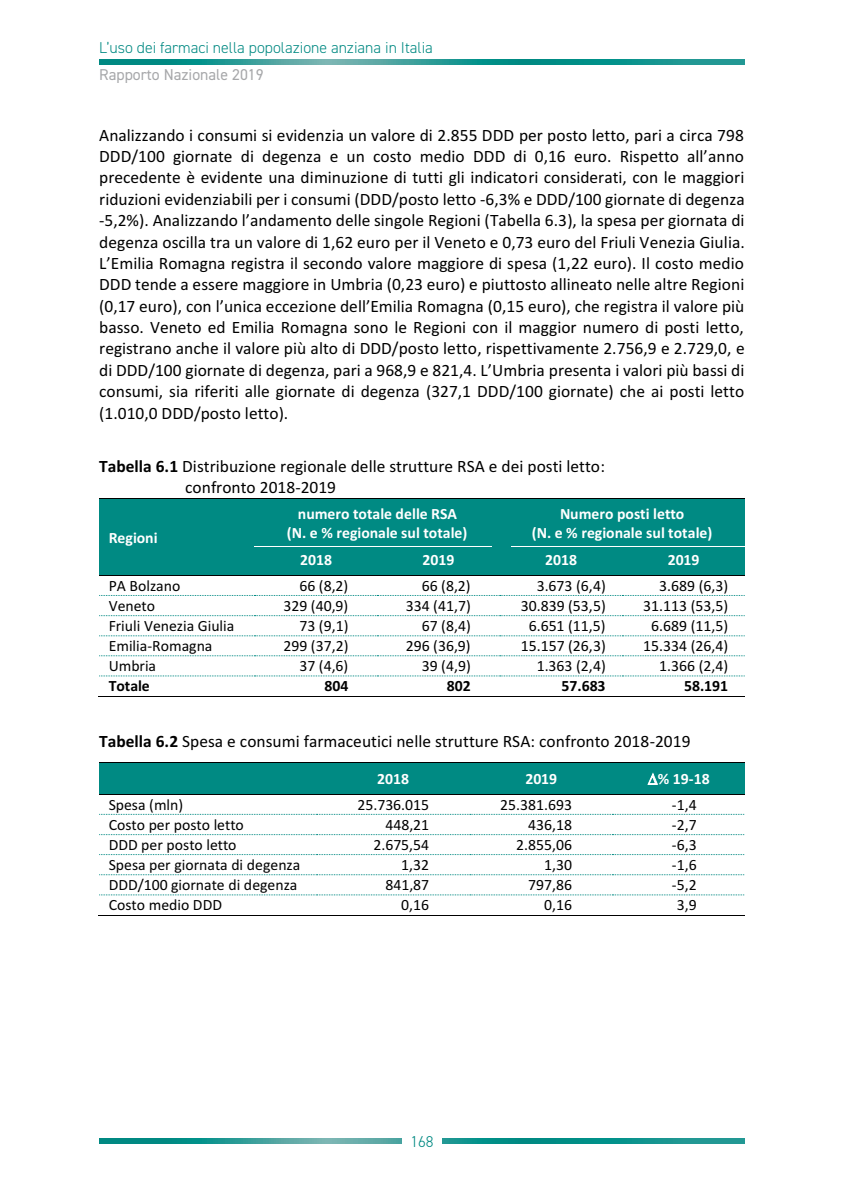
<style>
.page{position:relative;width:844px;height:1191px;background:#fff}
.page>*{position:absolute;margin:0;border:0;box-sizing:border-box;transform-origin:0 0}
.t1{font:17.5px/21.3px "Calibri";color:#000;text-align:justify}
.t2{font:15.75px "Calibri";color:#000}
.t3{font:700 15.75px/19.2px "Calibri";color:#fff;text-align:center}
.t4{font:300 15.75px "DIN2014";color:#008982}
.t5{font:700 15.75px "Calibri";color:#000}
.t6{font:15.75px "DIN2014";color:#a7a8aa}
.s1{font-weight:700}
</style>
<div class="page">
<div style="left:99px;top:499px;width:156px;height:76px;background:#008a83"></div>
<div style="left:255px;top:499px;width:245px;height:47px;background:#008a83"></div>
<div style="left:500px;top:499px;width:244px;height:47px;background:#008a83"></div>
<hr style="left:99px;top:498px;width:645px;height:1px;background:#000">
<div style="left:255px;top:547px;width:122px;height:28px;background:#008a83"></div>
<div style="left:377px;top:547px;width:123px;height:28px;background:#008a83"></div>
<div style="left:500px;top:547px;width:122px;height:28px;background:#008a83"></div>
<div style="left:622px;top:547px;width:122px;height:28px;background:#008a83"></div>
<hr style="left:99px;top:575px;width:645px;height:1px;background:#000">
<svg style="left:99px;top:595px;width:645px;height:1px"></svg>
<svg style="left:99px;top:615px;width:645px;height:1px"></svg>
<svg style="left:99px;top:635px;width:645px;height:1px"></svg>
<svg style="left:99px;top:655px;width:645px;height:1px"></svg>
<svg style="left:99px;top:675px;width:645px;height:1px"></svg>
<hr style="left:98px;top:695px;width:157px;height:1px;background:#000">
<hr style="left:253px;top:695px;width:124px;height:1px;background:#000">
<hr style="left:376px;top:695px;width:124px;height:1px;background:#000">
<hr style="left:498px;top:695px;width:124px;height:1px;background:#000">
<hr style="left:621px;top:695px;width:123px;height:1px;background:#000">
<div style="left:99px;top:763px;width:217px;height:31px;background:#008a83"></div>
<div style="left:316px;top:763px;width:154px;height:31px;background:#008a83"></div>
<div style="left:470px;top:763px;width:142px;height:31px;background:#008a83"></div>
<div style="left:612px;top:763px;width:132px;height:31px;background:#008a83"></div>
<hr style="left:99px;top:762px;width:645px;height:1px;background:#000">
<hr style="left:99px;top:794px;width:645px;height:1px;background:#000">
<svg style="left:99px;top:814px;width:645px;height:1px"></svg>
<svg style="left:99px;top:834px;width:645px;height:1px"></svg>
<svg style="left:99px;top:854px;width:645px;height:1px"></svg>
<svg style="left:99px;top:874px;width:645px;height:1px"></svg>
<svg style="left:99px;top:894px;width:645px;height:1px"></svg>
<hr style="left:98px;top:914px;width:218px;height:1px;background:#000">
<hr style="left:315px;top:914px;width:154px;height:1px;background:#000">
<hr style="left:468px;top:914px;width:144px;height:1px;background:#000">
<hr style="left:611px;top:914px;width:133px;height:1px;background:#000">
<div style="left:492px;top:542px;width:19px;height:14px;background:#008a83"></div>
<svg style="left:99px;top:1138px;width:645px;height:5px"></svg>
<div style="left:402px;top:1131px;width:39px;height:20px;background:#fff"></div>
<svg style="left:99px;top:60px;width:645px;height:4px"></svg>
<p class="t4" style="left:99px;top:42px;width:335px">L’uso dei farmaci nella popolazione anziana in Italia</p>
<p class="t6" style="left:99px;top:69px;width:166px">Rapporto Nazionale 2019</p>
<p class="t1" style="left:99px;top:126px;width:647px">Analizzando i consumi si evidenzia un valore di 2.855 DDD per posto letto, pari a circa 798<br>DDD/100 giornate di degenza e un costo medio DDD di 0,16 euro. Rispetto all’anno precedente è evidente una diminuzione di tutti gli indicatori considerati, con le maggiori riduzioni evidenziabili per i consumi (DDD/posto letto -6,3% e DDD/100 giornate di degenza -5,2%). Analizzando l’andamento delle singole Regioni (Tabella 6.3), la spesa per giornata di degenza oscilla tra un valore di 1,62 euro per il Veneto e 0,73 euro del Friuli Venezia Giulia.<br>L’Emilia Romagna registra il secondo valore maggiore di spesa (1,22 euro). Il costo medio DDD tende a essere maggiore in Umbria (0,23 euro) e piuttosto allineato nelle altre Regioni (0,17 euro), con l’unica eccezione dell’Emilia Romagna (0,15 euro), che registra il valore più basso. Veneto ed Emilia Romagna sono le Regioni con il maggior numero di posti letto, registrano anche il valore più alto di DDD/posto letto, rispettivamente 2.756,9 e 2.729,0, e di DDD/100 giornate di degenza, pari a 968,9 e 821,4. L’Umbria presenta i valori più bassi di consumi, sia riferiti alle giornate di degenza (327,1 DDD/100 giornate) che ai posti letto (1.010,0 DDD/posto letto).</p>
<p class="t1" style="left:185px;top:457px;width:421px;text-indent:-86px"><span class="s1">Tabella 6.1</span> Distribuzione regionale delle strutture RSA e dei posti letto: confronto 2018-2019</p>
<p class="t3" style="left:109px;top:529px;width:50px">Regioni</p>
<p class="t3" style="left:287px;top:505px;width:182px">numero totale delle RSA (N. e % regionale sul totale)</p>
<p class="t3" style="left:531px;top:505px;width:182px">Numero posti letto<br>(N. e % regionale sul totale)</p>
<p class="t3" style="left:300px;top:552px;width:33px">2018</p>
<p class="t3" style="left:422px;top:552px;width:33px">2019</p>
<p class="t3" style="left:545px;top:552px;width:33px">2018</p>
<p class="t3" style="left:667px;top:552px;width:33px">2019</p>
<p class="t2" style="left:109px;top:580px;width:73px">PA Bolzano</p>
<p class="t2" style="left:299px;top:580px;width:51px">66 (8,2)</p>
<p class="t2" style="left:421px;top:580px;width:51px">66 (8,2)</p>
<p class="t2" style="left:536px;top:580px;width:71px">3.673 (6,4)</p>
<p class="t2" style="left:659px;top:580px;width:70px">3.689 (6,3)</p>
<p class="t2" style="left:109px;top:600px;width:48px">Veneto</p>
<p class="t2" style="left:283px;top:600px;width:66px">329 (40,9)</p>
<p class="t2" style="left:405px;top:600px;width:67px">334 (41,7)</p>
<p class="t2" style="left:520px;top:600px;width:87px">30.839 (53,5)</p>
<p class="t2" style="left:643px;top:600px;width:87px">31.113 (53,5)</p>
<p class="t2" style="left:109px;top:620px;width:127px">Friuli Venezia Giulia</p>
<p class="t2" style="left:299px;top:620px;width:51px">73 (9,1)</p>
<p class="t2" style="left:421px;top:620px;width:51px">67 (8,4)</p>
<p class="t2" style="left:528px;top:620px;width:78px">6.651 (11,5)</p>
<p class="t2" style="left:651px;top:620px;width:79px">6.689 (11,5)</p>
<p class="t2" style="left:109px;top:640px;width:105px">Emilia-Romagna</p>
<p class="t2" style="left:283px;top:640px;width:67px">299 (37,2)</p>
<p class="t2" style="left:405px;top:640px;width:66px">296 (36,9)</p>
<p class="t2" style="left:520px;top:640px;width:87px">15.157 (26,3)</p>
<p class="t2" style="left:643px;top:640px;width:87px">15.334 (26,4)</p>
<p class="t2" style="left:109px;top:660px;width:49px">Umbria</p>
<p class="t2" style="left:299px;top:660px;width:51px">37 (4,6)</p>
<p class="t2" style="left:421px;top:660px;width:51px">39 (4,9)</p>
<p class="t2" style="left:536px;top:660px;width:71px">1.363 (2,4)</p>
<p class="t2" style="left:659px;top:660px;width:71px">1.366 (2,4)</p>
<p class="t5" style="left:109px;top:680px;width:43px">Totale</p>
<p class="t5" style="left:324px;top:680px;width:25px">804</p>
<p class="t5" style="left:446px;top:680px;width:25px">802</p>
<p class="t5" style="left:561px;top:680px;width:46px">57.683</p>
<p class="t5" style="left:684px;top:680px;width:46px">58.191</p>
<p class="t1" style="left:99px;top:732px;width:592px"><span class="s1">Tabella 6.2</span> Spesa e consumi farmaceutici nelle strutture RSA: confronto 2018-2019</p>
<p class="t3" style="left:377px;top:770px;width:33px">2018</p>
<p class="t3" style="left:525px;top:770px;width:33px">2019</p>
<p class="t3" style="left:657px;top:770px;width:53px">% 19-18</p>
<p class="t2" style="left:109px;top:799px;width:76px">Spesa (mln)</p>
<p class="t2" style="left:357px;top:799px;width:73px">25.736.015</p>
<p class="t2" style="left:500px;top:799px;width:73px">25.381.693</p>
<p class="t2" style="left:671px;top:799px;width:26px">-1,4</p>
<p class="t2" style="left:109px;top:819px;width:137px">Costo per posto letto</p>
<p class="t2" style="left:385px;top:819px;width:45px">448,21</p>
<p class="t2" style="left:528px;top:819px;width:45px">436,18</p>
<p class="t2" style="left:671px;top:819px;width:26px">-2,7</p>
<p class="t2" style="left:109px;top:839px;width:129px">DDD per posto letto</p>
<p class="t2" style="left:373px;top:839px;width:57px">2.675,54</p>
<p class="t2" style="left:516px;top:839px;width:57px">2.855,06</p>
<p class="t2" style="left:671px;top:839px;width:26px">-6,3</p>
<p class="t2" style="left:109px;top:859px;width:193px">Spesa per giornata di degenza</p>
<p class="t2" style="left:401px;top:859px;width:29px">1,32</p>
<p class="t2" style="left:544px;top:859px;width:29px">1,30</p>
<p class="t2" style="left:671px;top:859px;width:26px">-1,6</p>
<p class="t2" style="left:109px;top:879px;width:190px">DDD/100 giornate di degenza</p>
<p class="t2" style="left:385px;top:879px;width:45px">841,87</p>
<p class="t2" style="left:528px;top:879px;width:45px">797,86</p>
<p class="t2" style="left:671px;top:879px;width:26px">-5,2</p>
<p class="t2" style="left:109px;top:899px;width:115px">Costo medio DDD</p>
<p class="t2" style="left:401px;top:899px;width:29px">0,16</p>
<p class="t2" style="left:544px;top:899px;width:29px">0,16</p>
<p class="t2" style="left:676px;top:899px;width:21px">3,9</p>
<p class="t4" style="left:410px;top:1135px;width:25px">168</p>
</div>
